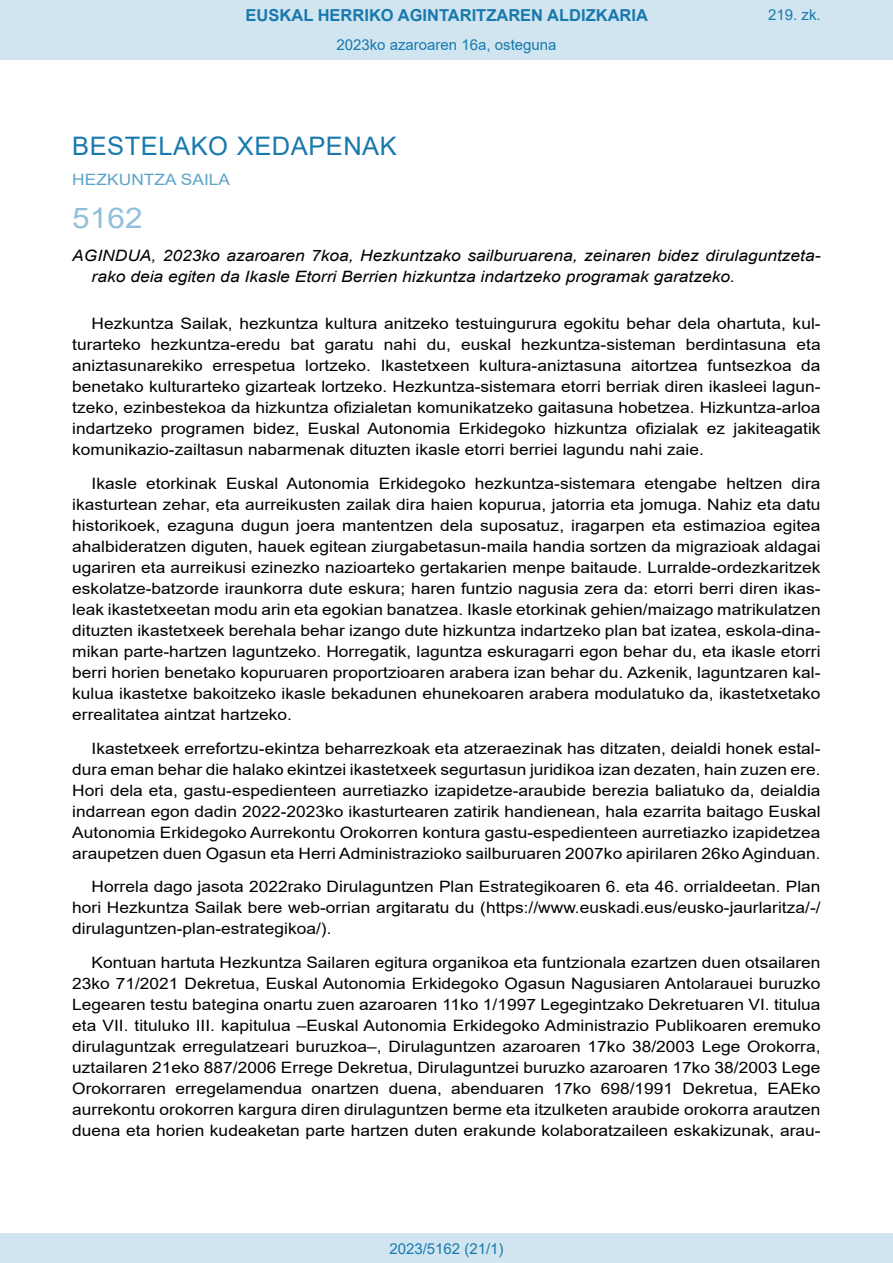
<style>
.page{position:relative;width:893px;height:1263px;background:#fff}
.page>*{position:absolute;margin:0;border:0;box-sizing:border-box;transform-origin:0 0}
.BOPVOrden{font:28.5px "Arial";color:#90c0db;scale:1.11 1}
.BOPVSeccion{font:25.5px "Arial";letter-spacing:.02em;color:#1879ad}
.t1{font:700 16.5px "Arial";color:#1879ad}
.BOPVDetalle{font:15.6px/21px "Arial";color:#000;text-align:justify;scale:1.11 1}
.BOPVTitulo{font:italic 15.6px/21px "Arial";color:#000;scale:1.11 1}
.BOPVOrganismo{font:15.6px "Arial";letter-spacing:.005em;color:#5ea4ca;scale:1.11 1}
.Paginacion_Centro{font:15px "Arial";color:#1879ad}
</style>
<div class="page">
<div style="left:0;top:0;width:893px;height:60px;background:#d0e5f0"></div>
<div style="left:0;top:1233px;width:893px;height:30px;background:#d0e5f0"></div>
<p class="t1" style="left:246px;top:3px;width:404px">EUSKAL HERRIKO AGINTARITZAREN ALDIZKARIA</p>
<p class="Paginacion_Centro" style="left:336px;top:35px;width:222px">2023ko azaroaren 16a, osteguna</p>
<p class="Paginacion_Centro" style="left:768px;top:5px;width:54px">219. zk.</p>
<p class="BOPVSeccion" style="left:72px;top:128px;width:326px">BESTELAKO XEDAPENAK</p>
<p class="BOPVOrganismo" style="left:72px;top:169px;width:144px">HEZKUNTZA SAILA</p>
<p class="BOPVOrden" style="left:72px;top:198px;width:65px">5162</p>
<p class="BOPVTitulo" style="left:92px;top:246px;width:658px;text-indent:-19px">AGINDUA, 2023ko azaroaren 7koa, Hezkuntzako sailburuarena, zeinaren bidez dirulaguntzeta&shy;rako deia egiten da Ikasle Etorri Berrien hizkuntza indartzeko programak garatzeko.</p>
<p class="BOPVDetalle" style="left:72px;top:313px;width:676px;text-indent:19px">Hezkuntza Sailak, hezkuntza kultura anitzeko testuingurura egokitu behar dela ohartuta, kul&shy;turarteko hezkuntza-eredu bat garatu nahi du, euskal hezkuntza-sisteman berdintasuna eta aniztasunarekiko errespetua lortzeko. Ikastetxeen kultura-aniztasuna aitortzea funtsezkoa da benetako kulturarteko gizarteak lortzeko. Hezkuntza-sistemara etorri berriak diren ikasleei lagun&shy;tzeko, ezinbestekoa da hizkuntza ofizialetan komunikatzeko gaitasuna hobetzea. Hizkuntza-arloa indartzeko programen bidez, Euskal Autonomia Erkidegoko hizkuntza ofizialak ez jakiteagatik komunikazio-zailtasun nabarmenak dituzten ikasle etorri berriei lagundu nahi zaie.</p>
<p class="BOPVDetalle" style="left:72px;top:473px;width:676px;text-indent:19px">Ikasle etorkinak Euskal Autonomia Erkidegoko hezkuntza-sistemara etengabe heltzen dira ikasturtean zehar, eta aurreikusten zailak dira haien kopurua, jatorria eta jomuga. Nahiz eta datu historikoek, ezaguna dugun joera mantentzen dela suposatuz, iragarpen eta estimazioa egitea ahalbideratzen diguten, hauek egitean ziurgabetasun-maila handia sortzen da migrazioak aldagai ugariren eta aurreikusi ezinezko nazioarteko gertakarien menpe baitaude. Lurralde-ordezkaritzek eskolatze-batzorde iraunkorra dute eskura; haren funtzio nagusia zera da: etorri berri diren ikas&shy;leak ikastetxeetan modu arin eta egokian banatzea. Ikasle etorkinak gehien/maizago matrikulatzen dituzten ikastetxeek berehala behar izango dute hizkuntza indartzeko plan bat izatea, eskola-dina&shy;mikan parte-hartzen laguntzeko. Horregatik, laguntza eskuragarri egon behar du, eta ikasle etorri berri horien benetako kopuruaren proportzioaren arabera izan behar du. Azkenik, laguntzaren kal&shy;kulua ikastetxe bakoitzeko ikasle bekadunen ehunekoaren arabera modulatuko da, ikastetxetako errealitatea aintzat hartzeko.</p>
<p class="BOPVDetalle" style="left:72px;top:737px;width:676px;text-indent:19px">Ikastetxeek errefortzu-ekintza beharrezkoak eta atzeraezinak has ditzaten, deialdi honek estal&shy;dura eman behar die halako ekintzei ikastetxeek segurtasun juridikoa izan dezaten, hain zuzen ere.<br>Hori dela eta, gastu-espedienteen aurretiazko izapidetze-araubide berezia baliatuko da, deialdia indarrean egon dadin 2022-2023ko ikasturtearen zatirik handienean, hala ezarrita baitago Euskal Autonomia Erkidegoko Aurrekontu Orokorren kontura gastu-espedienteen aurretiazko izapidetzea araupetzen duen Ogasun eta Herri Administrazioko sailburuaren 2007ko apirilaren 26ko Aginduan.</p>
<p class="BOPVDetalle" style="left:72px;top:876px;width:676px;text-indent:19px">Horrela dago jasota 2022rako Dirulaguntzen Plan Estrategikoaren 6. eta 46. orrialdeetan. Plan hori Hezkuntza Sailak bere web-orrian argitaratu du (https://www.euskadi.eus/eusko-jaurlaritza/-/ dirulaguntzen-plan-estrategikoa/).</p>
<p class="BOPVDetalle" style="left:72px;top:952px;width:676px;text-indent:19px">Kontuan hartuta Hezkuntza Sailaren egitura organikoa eta funtzionala ezartzen duen otsailaren 23ko 71/2021 Dekretua, Euskal Autonomia Erkidegoko Ogasun Nagusiaren Antolarauei buruzko Legearen testu bategina onartu zuen azaroaren 11ko 1/1997 Legegintzako Dekretuaren VI. titulua eta VII. tituluko III. kapitulua –Euskal Autonomia Erkidegoko Administrazio Publikoaren eremuko dirulaguntzak erregulatzeari buruzkoa–, Dirulaguntzen azaroaren 17ko 38/2003 Lege Orokorra, uztailaren 21eko 887/2006 Errege Dekretua, Dirulaguntzei buruzko azaroaren 17ko 38/2003 Lege Orokorraren erregelamendua onartzen duena, abenduaren 17ko 698/1991 Dekretua, EAEko aurrekontu orokorren kargura diren dirulaguntzen berme eta itzulketen araubide orokorra arautzen duena eta horien kudeaketan parte hartzen duten erakunde kolaboratzaileen eskakizunak, arau-</p>
<p class="Paginacion_Centro" style="left:389px;top:1238px;width:116px">2023/5162 (21/1)</p>
</div>
